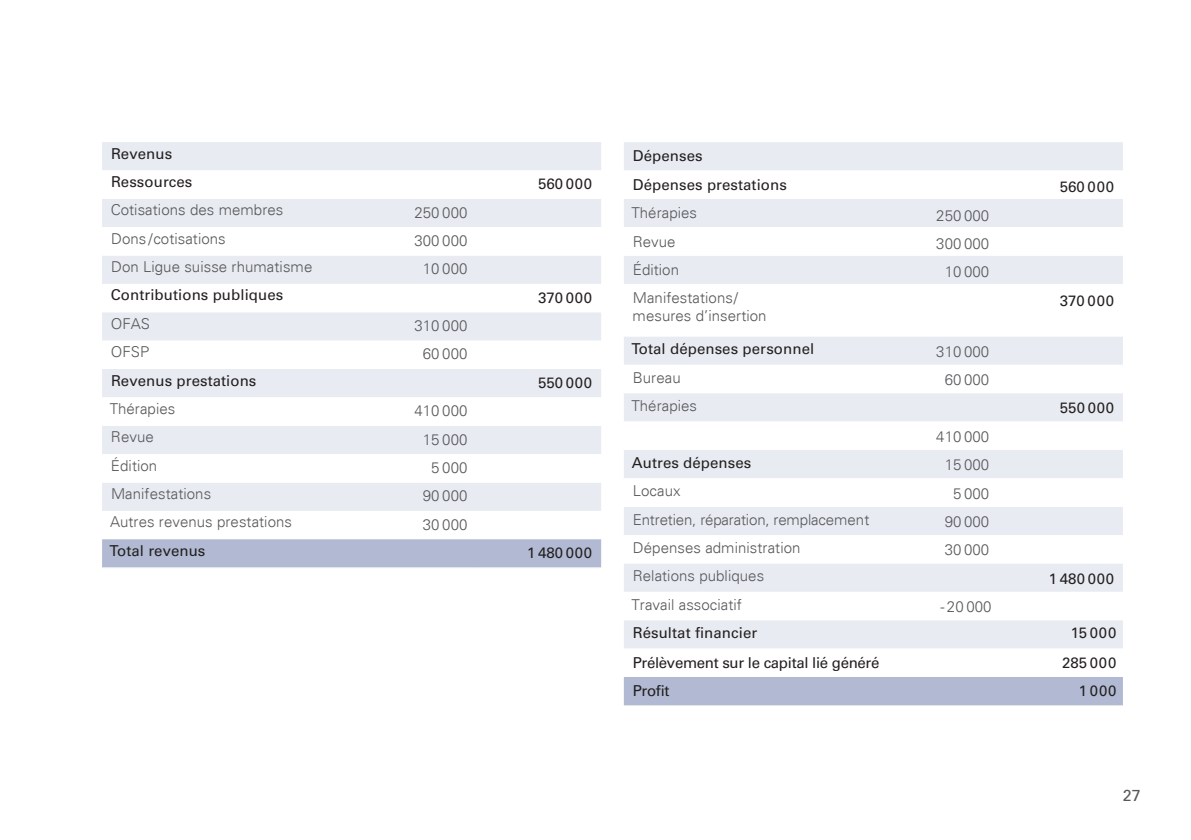
<style>
.page{position:relative;width:1191px;height:840px;background:#fff}
.page>*{position:absolute;margin:0;border:0;box-sizing:border-box;transform-origin:0 0}
.t1{font:16px "Univers LT Std";color:#57585a}
.t2{font:300 15px/18px "Univers";letter-spacing:.005em;color:#57585a}
.t3{font:15px/28.4px "Univers LT Std";letter-spacing:.005em;color:#231f20}
.t4{font:15px "Univers LT Std";letter-spacing:-.02em;color:#231f20}
</style>
<div class="page">
<div style="left:102px;top:142px;width:499px;height:28px;background:#e8ebf2"></div>
<svg style="left:102px;top:199px;width:499px;height:312px;fill:#e8ebf2"></svg>
<div style="left:102px;top:539px;width:499px;height:28px;background:#b1bad2"></div>
<hr style="left:102px;top:567px;width:249px;height:1px;background:#e8ebf2">
<hr style="left:476px;top:567px;width:125px;height:1px;background:#e8ebf2">
<hr style="left:351px;top:567px;width:125px;height:1px;background:#e8ebf2">
<div style="left:624px;top:142px;width:499px;height:28px;background:#e8ebf2"></div>
<svg style="left:624px;top:199px;width:499px;height:449px"></svg>
<div style="left:624px;top:677px;width:499px;height:28px;background:#b1bad2"></div>
<p class="t3" style="left:111px;top:139px;width:83px">Revenus<br>Ressources</p>
<p class="t3" style="left:538px;top:170px;width:56px">560 000</p>
<p class="t3" style="left:633px;top:142px;width:155px">Dépenses<br>Dépenses prestations</p>
<p class="t3" style="left:1059px;top:173px;width:56px">560 000</p>
<p class="t2" style="left:111px;top:201px;width:174px">Cotisations des membres</p>
<p class="t2" style="left:414px;top:203px;width:54px">250 000</p>
<p class="t2" style="left:111px;top:229px;width:116px">Dons /cotisations</p>
<p class="t2" style="left:414px;top:231px;width:54px">300 000</p>
<p class="t2" style="left:111px;top:257px;width:203px">Don Ligue suisse rhumatisme</p>
<p class="t2" style="left:423px;top:260px;width:46px">10 000</p>
<p class="t3" style="left:111px;top:281px;width:174px">Contributions publiques</p>
<p class="t3" style="left:538px;top:283px;width:56px">370 000</p>
<p class="t2" style="left:111px;top:314px;width:41px">OFAS</p>
<p class="t2" style="left:414px;top:316px;width:54px">310 000</p>
<p class="t2" style="left:111px;top:342px;width:40px">OFSP</p>
<p class="t2" style="left:423px;top:345px;width:46px">60 000</p>
<p class="t3" style="left:111px;top:366px;width:147px">Revenus prestations</p>
<p class="t3" style="left:538px;top:368px;width:56px">550 000</p>
<p class="t2" style="left:110px;top:399px;width:67px">Thérapies</p>
<p class="t2" style="left:414px;top:401px;width:54px">410 000</p>
<p class="t2" style="left:111px;top:427px;width:44px">Revue</p>
<p class="t2" style="left:423px;top:430px;width:46px">15 000</p>
<p class="t2" style="left:111px;top:456px;width:48px">Édition</p>
<p class="t2" style="left:431px;top:458px;width:38px">5 000</p>
<p class="t2" style="left:111px;top:484px;width:102px">Manifestations</p>
<p class="t2" style="left:423px;top:486px;width:46px">90 000</p>
<p class="t2" style="left:110px;top:512px;width:183px">Autres revenus prestations</p>
<p class="t2" style="left:423px;top:515px;width:46px">30 000</p>
<p class="t3" style="left:110px;top:536px;width:97px">Total revenus</p>
<p class="t3" style="left:527px;top:538px;width:67px">1 480 000</p>
<p class="t2" style="left:631px;top:204px;width:67px">Thérapies</p>
<p class="t2" style="left:936px;top:206px;width:54px">250 000</p>
<p class="t2" style="left:633px;top:232px;width:44px">Revue</p>
<p class="t2" style="left:936px;top:234px;width:54px">300 000</p>
<p class="t2" style="left:633px;top:260px;width:48px">Édition</p>
<p class="t2" style="left:944px;top:263px;width:46px">10 000</p>
<p class="t2" style="left:632px;top:289px;width:135px">Manifestations/ mesures d’insertion</p>
<p class="t3" style="left:1059px;top:286px;width:56px">370 000</p>
<p class="t3" style="left:631px;top:335px;width:184px">Total dépenses personnel</p>
<p class="t2" style="left:936px;top:342px;width:54px">310 000</p>
<p class="t2" style="left:633px;top:368px;width:49px">Bureau</p>
<p class="t2" style="left:944px;top:370px;width:46px">60 000</p>
<p class="t2" style="left:631px;top:396px;width:67px">Thérapies</p>
<p class="t3" style="left:1059px;top:394px;width:56px">550 000</p>
<p class="t2" style="left:936px;top:427px;width:54px">410 000</p>
<p class="t3" style="left:632px;top:448px;width:121px">Autres dépenses</p>
<p class="t2" style="left:944px;top:455px;width:46px">15 000</p>
<p class="t2" style="left:633px;top:481px;width:49px">Locaux</p>
<p class="t2" style="left:953px;top:484px;width:38px">5 000</p>
<p class="t2" style="left:633px;top:510px;width:238px">Entretien, réparation, remplacement</p>
<p class="t2" style="left:944px;top:512px;width:46px">90 000</p>
<p class="t2" style="left:633px;top:538px;width:169px">Dépenses administration</p>
<p class="t2" style="left:944px;top:540px;width:46px">30 000</p>
<p class="t2" style="left:633px;top:566px;width:133px">Relations publiques</p>
<p class="t3" style="left:1048px;top:564px;width:67px">1 480 000</p>
<p class="t2" style="left:631px;top:595px;width:112px">Travail associatif</p>
<p class="t2" style="left:940px;top:597px;width:53px">- 20 000</p>
<p class="t3" style="left:633px;top:618px;width:126px">Résultat financier</p>
<p class="t3" style="left:1070px;top:618px;width:47px">15 000</p>
<p class="t4" style="left:633px;top:653px;width:248px">Prélèvement sur le capital lié généré</p>
<p class="t3" style="left:1062px;top:648px;width:56px">285 000</p>
<p class="t3" style="left:633px;top:676px;width:38px">Profit</p>
<p class="t3" style="left:1079px;top:676px;width:39px">1 000</p>
<p class="t1" style="left:1123px;top:784px;width:19px">27</p>
</div>
